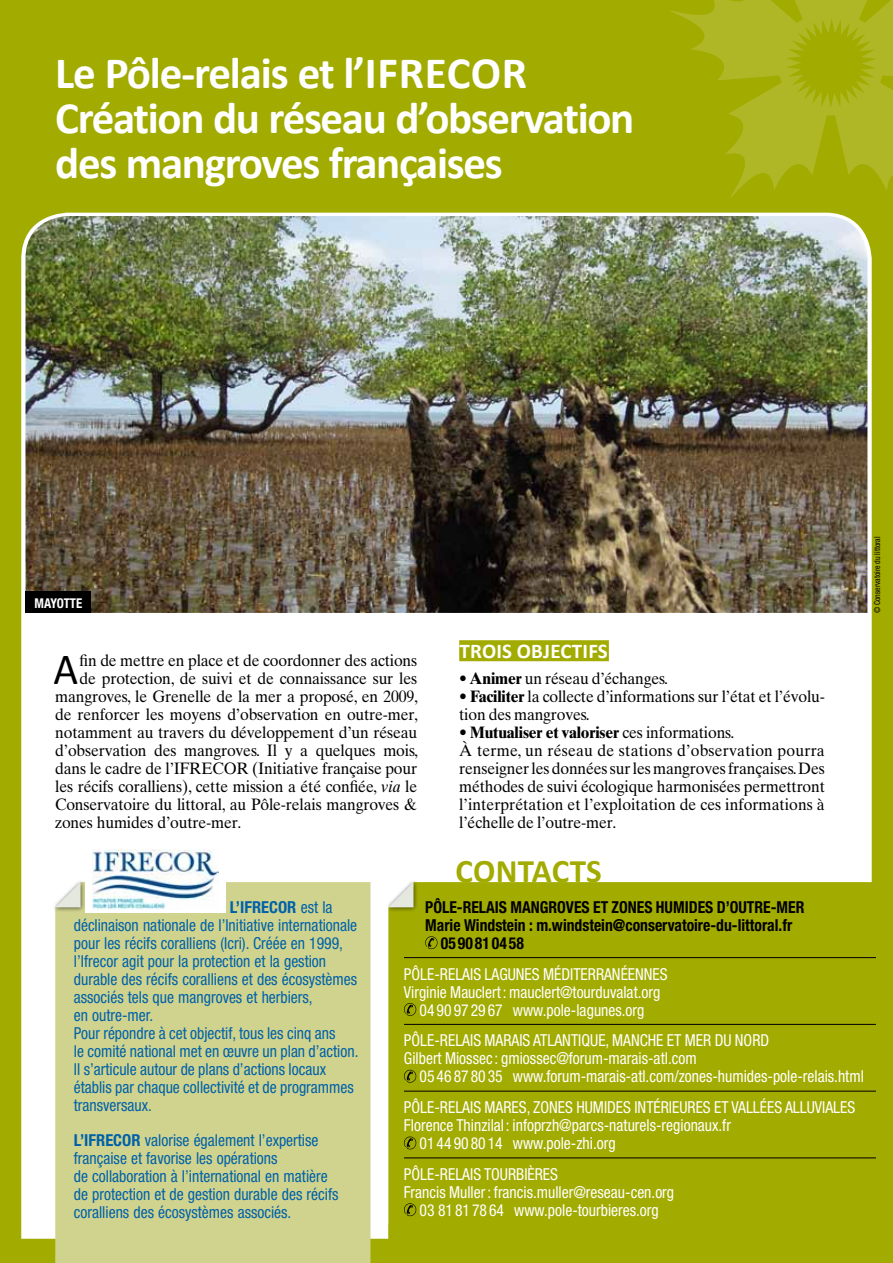
<style>
.page{position:relative;width:893px;height:1263px;background:#a2ab00}
.page>*{position:absolute;margin:0;border:0;box-sizing:border-box;transform-origin:0 0}
.t1{font:700 45px/45px "Calibri";letter-spacing:-.03em;color:#fff}
.t2{font:44.85px "Calibri";color:#000;scale:.95 1}
.t3{font:700 33px "Calibri";letter-spacing:.005em;color:#a2ab00}
.t4{font:700 21px "Calibri";letter-spacing:.01em;color:#fff}
.t5{font:16.5px/18px "Times Ten";letter-spacing:-.01em;color:#000;scale:.95 1}
.t6{font:condensed 16.5px/18px "Helvetica Neue";color:#0061a9;scale:.95 1}
.t7{font:condensed 16.5px/18px "Helvetica Neue";color:#fff;scale:.95 1}
.t8{font:700 condensed 16.5px "Helvetica Neue";color:#000;scale:.95 1}
.t9{font:700 condensed 13.5px "Helvetica Neue";letter-spacing:-.01em;color:#fff;scale:.95 1}
.t10{font:condensed 8.25px "Helvetica Neue";color:#000;scale:.95 1}
.s1{font-style:italic}
.s2{font-weight:700}
</style>
<div class="page">
<svg style="left:671px;top:0;width:222px;height:197px"></svg>
<div style="left:21px;top:213px;width:851px;height:1026px;background:#fff"></div>
<img style="left:26px;top:216px;width:841px;height:397px">
<svg style="left:388px;top:882px;width:488px;height:357px"></svg>
<div style="left:385px;top:878px;width:34px;height:34px;background:#000;opacity:.6"></div>
<svg style="left:388px;top:882px;width:25px;height:25px"></svg>
<div style="left:55px;top:882px;width:315px;height:381px;background:#d0d38d"></div>
<div style="left:52px;top:878px;width:34px;height:34px;background:#000;opacity:.6"></div>
<svg style="left:55px;top:882px;width:26px;height:25px"></svg>
<div style="left:459px;top:640px;width:150px;height:21px;background:#a2ab00"></div>
<div style="left:85px;top:846px;width:141px;height:66px;background:#fff"></div>
<img style="left:92px;top:849px;width:126px;height:60px">
<hr style="left:404px;top:957px;width:472px;height:1px;background:#000">
<hr style="left:404px;top:1024px;width:472px;height:1px;background:#000">
<hr style="left:404px;top:1091px;width:472px;height:1px;background:#000">
<hr style="left:404px;top:1158px;width:472px;height:1px;background:#000">
<svg style="left:425px;top:936px;width:12px;height:13px"></svg>
<svg style="left:404px;top:1003px;width:12px;height:13px"></svg>
<svg style="left:404px;top:1070px;width:12px;height:12px"></svg>
<svg style="left:404px;top:1136px;width:12px;height:13px"></svg>
<svg style="left:404px;top:1203px;width:12px;height:13px"></svg>
<hr style="left:387px;top:900px;width:1px;height:324px;background:#fff">
<div style="left:26px;top:592px;width:65px;height:21px;background:#000"></div>
<h1 class="t1" style="left:55px;top:50px;width:581px">Le Pôle-relais et l’I fr ecor<br>Création du réseau d’observation des mangroves françaises</h1>
<p class="t9" style="left:35px;top:594px;width:52px">MAYOTTE</p>
<h2 class="t2" style="left:54px;top:641px;width:27px">A</h2>
<p class="t5" style="left:80px;top:651px;width:357px">fin de mettre en place et de coordonner des actions</p>
<p class="t5" style="left:80px;top:669px;width:357px">de protection, de suivi et de connaissance sur les</p>
<p class="t5" style="left:55px;top:687px;width:383px">mangroves, le Grenelle de la mer a proposé, en 2009,</p>
<p class="t5" style="left:55px;top:705px;width:383px">de renforcer les moyens d’observation en outre-mer,</p>
<p class="t5" style="left:55px;top:723px;width:382px">notamment au travers du développement d’un réseau</p>
<p class="t5" style="left:55px;top:741px;width:383px">d’observation des mangroves. Il y a quelques mois,</p>
<p class="t5" style="left:55px;top:759px;width:155px">dans le cadre de l’Ifrecor</p>
<p class="t5" style="left:55px;top:759px;width:383px;text-align:justify;text-indent:197px">(Initiative française pour les récifs coralliens), cette mission a été confiée, <span class="s1">via</span> le Conservatoire du littoral, au Pôle-relais mangroves &amp; zones humides d’outre-mer.</p>
<p class="t4" style="left:460px;top:638px;width:150px">tro is objectifs</p>
<p class="t5" style="left:459px;top:669px;width:221px"><span class="s2">• Animer</span> un réseau d’échanges.</p>
<p class="t5" style="left:459px;top:687px;width:386px"><span class="s2">• Faciliter</span> la collecte d’informations sur l’état et l’évolu&shy;tion des mangroves.</p>
<p class="t5" style="left:459px;top:723px;width:386px"><span class="s2">• Mutualiser et valoriser</span> ces informations.<br>à terme, un réseau de stations d’observation pourra renseigner les données sur les mangroves françaises. Des méthodes de suivi écologique harmonisées permettront l’interprétation et l’exploitation de ces informations à l’échelle de l’outre-mer.</p>
<p class="t10" style="left:873px;top:613px;width:82px;rotate:-90deg">© Conservatoire du littoral</p>
<p class="t6" style="left:74px;top:898px;width:301px;text-indent:156px"><span class="s2">L’IFRECOR</span> est la déclinaison nationale de l’Initiative internationale pour les récifs coralliens (Icri). Créée en 1999, l’Ifrecor agit pour la protection et la gestion durable des récifs coralliens et des écosystèmes associés tels que mangroves et herbiers,<br>en outre-mer.<br>Pour répondre à cet objectif, tous les cinq ans<br>le comité national met en œuvre un plan d’action.<br>Il s’articule autour de plans d’actions locaux établis par chaque collectivité et de programmes transversaux.</p>
<p class="t6" style="left:74px;top:1131px;width:280px"><span class="s2">L’IFRECOR</span> valorise également l’expertise française et favorise les opérations<br>de collaboration à l’international en matière de protection et de gestion durable des récifs coralliens des écosystèmes associés.</p>
<h3 class="t3" style="left:456px;top:850px;width:148px">co ntacts</h3>
<p class="t8" style="left:425px;top:897px;width:401px">PÔLE-RELAIS MANGROVES ET ZONES HUMIDES D’OUTRE-MER</p>
<p class="t8" style="left:425px;top:915px;width:388px">MARIE WINDSTEIN : M.WINDSTEIN@CONSERVATOIRE-DU-LITTORAL.FR</p>
<p class="t8" style="left:441px;top:933px;width:89px">05 90 81 04 58</p>
<p class="t7" style="left:404px;top:965px;width:279px;text-align:center">Pôle-relais Lagunes méditerranéennes<br>Virginie Mauclert: mauclert@tourduvalat.org<br>04 90 97 29 67 www.pole-lagunes.org</p>
<p class="t7" style="left:404px;top:1031px;width:386px">Pôle-relais Marais atlantique, Manche et mer du Nord<br>Gilbert M iossec : gmiossec@forum-marais-atl.com</p>
<p class="t7" style="left:404px;top:1061px;width:486px;line-height:30.8px;text-indent:16px">05 46 87 80 35 www.forum-marais-atl.com/zones-humides-pole-relais.html<br>Pôle-relais Mares, zones humides intéri eures et vallées alluviales</p>
<p class="t7" style="left:420px;top:1116px;width:329px;text-indent:-16px">Florence Thinzilal : infoprzh@parcs-naturels-regionaux.fr<br>01 44 90 80 14 www.pole-zhi.org</p>
<p class="t7" style="left:404px;top:1165px;width:164px">Pôle-relais Tourbières</p>
<p class="t7" style="left:404px;top:1183px;width:286px">Francis Muller: francis.muller@reseau-cen.org</p>
<p class="t7" style="left:420px;top:1201px;width:253px">03 81 81 78 64 www.pole-tourbieres.org</p>
</div>
